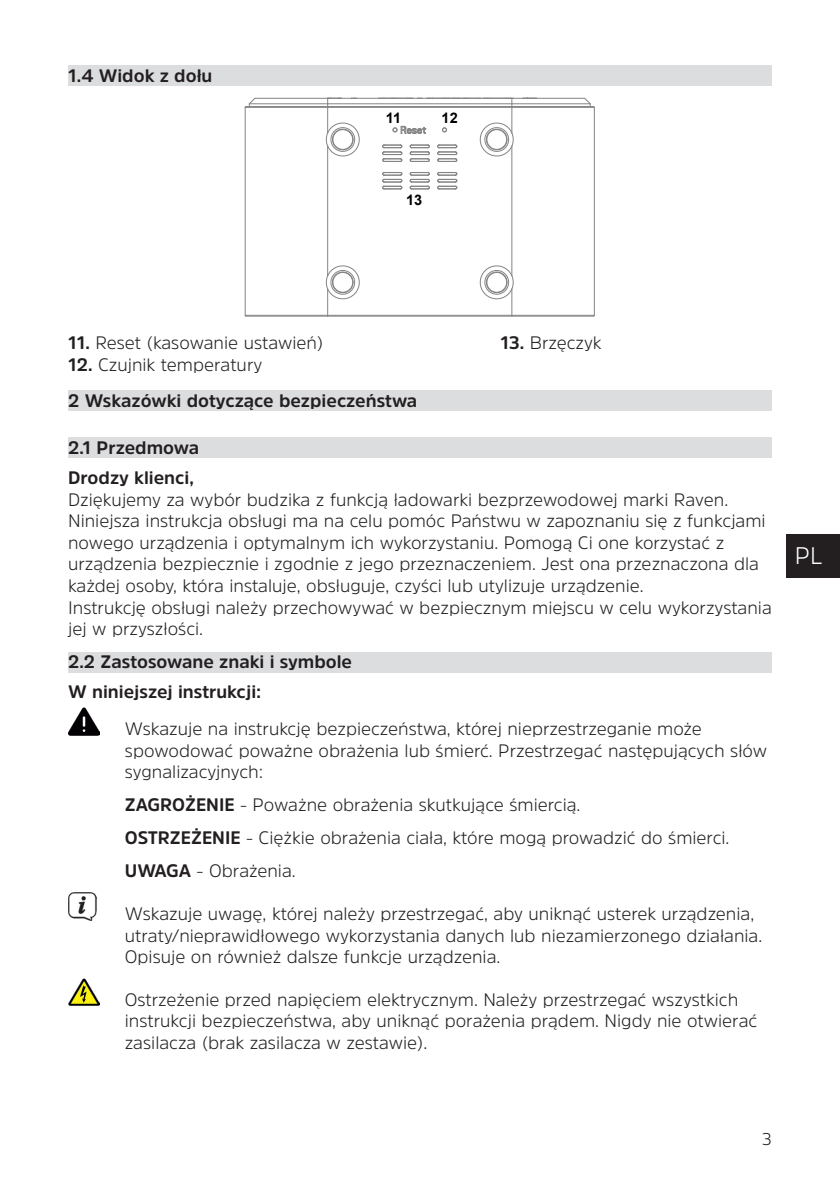
<style>
.page{position:relative;width:840px;height:1191px;background:#fff}
.page>*{position:absolute;margin:0;border:0;box-sizing:border-box;transform-origin:0 0}
.t1{font:300 24px "Amsi Pro";color:#fff}
.Einzug{font:300 18px/21.6px "Amsi Pro";color:#231f20}
.Head__Ebene_1{font:700 18px "Amsi Pro";color:#231f20}
.Subhead__Ebene_2{font:700 18px "Amsi Pro";color:#231f20}
.t2{font:300 17px "Amsi Pro";color:#231f20}
.t3{font:700 14.6px "Arial";color:#000}
.s1{font-weight:700}
</style>
<div class="page">
<div style="left:785px;top:534px;width:54px;height:43px;background:#231f20"></div>
<div style="left:68px;top:65px;width:703px;height:21px;background:#dcdddf"></div>
<div style="left:68px;top:390px;width:703px;height:21px;background:#dcdddf"></div>
<div style="left:68px;top:437px;width:703px;height:21px;background:#dcdddf"></div>
<div style="left:68px;top:652px;width:703px;height:20px;background:#dcdddf"></div>
<img style="left:68px;top:707px;width:32px;height:28px">
<img style="left:68px;top:892px;width:28px;height:28px">
<img style="left:68px;top:978px;width:32px;height:27px">
<svg style="left:244px;top:97px;width:351px;height:220px"></svg>
<p class="Subhead__Ebene_2" style="left:68px;top:63px;width:146px">1.4 Widok z dołu</p>
<p class="t3" style="left:385px;top:108px;width:17px">11</p>
<p class="t3" style="left:441px;top:108px;width:18px">12</p>
<p class="t3" style="left:406px;top:190px;width:18px">13</p>
<p class="Einzug" style="left:68px;top:332px;width:257px"><span class="s1">11.</span> Reset (kasowanie ustawień)</p>
<p class="Einzug" style="left:500px;top:332px;width:102px"><span class="s1">13.</span> Brzęczyk</p>
<p class="Einzug" style="left:68px;top:353px;width:195px"><span class="s1">12.</span> Czujnik temperatury</p>
<p class="Head__Ebene_1" style="left:68px;top:388px;width:350px">2 Wskazówki dotyczące bezpieczeństwa</p>
<p class="Subhead__Ebene_2" style="left:68px;top:435px;width:132px">2.1 Przedmowa</p>
<p class="Head__Ebene_1" style="left:68px;top:465px;width:127px">Drodzy klienci,</p>
<p class="Einzug" style="left:68px;top:488px;width:661px">Dziękujemy za wybór budzika z funkcją ładowarki bezprzewodowej marki Raven.</p>
<p class="Einzug" style="left:68px;top:509px;width:698px">Niniejsza instrukcja obsługi ma na celu pomóc Państwu w zapoznaniu się z funkcjami nowego urządzenia i optymalnym ich wykorzystaniu. Pomogą Ci one korzystać z urządzenia bezpiecznie i zgodnie z jego przeznaczeniem. Jest ona przeznaczona dla każdej osoby, która instaluje, obsługuje, czyści lub utylizuje urządzenie.</p>
<p class="Einzug" style="left:68px;top:596px;width:704px">Instrukcję obsługi należy przechowywać w bezpiecznym miejscu w celu wykorzystania jej w przyszłości.</p>
<p class="Subhead__Ebene_2" style="left:68px;top:649px;width:285px">2.2 Zastosowane znaki i symbole</p>
<p class="Head__Ebene_1" style="left:68px;top:679px;width:195px">W niniejszej instrukcji:</p>
<p class="Einzug" style="left:125px;top:717px;width:643px">Wskazuje na instrukcję bezpieczeństwa, której nieprzestrzeganie może spowodować poważne obrażenia lub śmierć. Przestrzegać następujących słów sygnalizacyjnych:</p>
<p class="Einzug" style="left:125px;top:793px;width:457px"><span class="s1">ZAGROŻENIE</span> - Poważne obrażenia skutkujące śmiercią.</p>
<p class="Einzug" style="left:125px;top:826px;width:605px"><span class="s1">OSTRZEŻENIE</span> - Ciężkie obrażenia ciała, które mogą prowadzić do śmierci.</p>
<p class="Einzug" style="left:125px;top:859px;width:172px"><span class="s1">UWAGA</span> - Obrażenia.</p>
<p class="Einzug" style="left:125px;top:902px;width:638px">Wskazuje uwagę, której należy przestrzegać, aby uniknąć usterek urządzenia, utraty/nieprawidłowego wykorzystania danych lub niezamierzonego działania.<br>Opisuje on również dalsze funkcje urządzenia.</p>
<p class="Einzug" style="left:125px;top:988px;width:633px">Ostrzeżenie przed napięciem elektrycznym. Należy przestrzegać wszystkich instrukcji bezpieczeństwa, aby uniknąć porażenia prądem. Nigdy nie otwierać zasilacza (brak zasilacza w zestawie).</p>
<h1 class="t1" style="left:794px;top:539px;width:29px">PL</h1>
<p class="t2" style="left:761px;top:1127px;width:11px">3</p>
</div>
